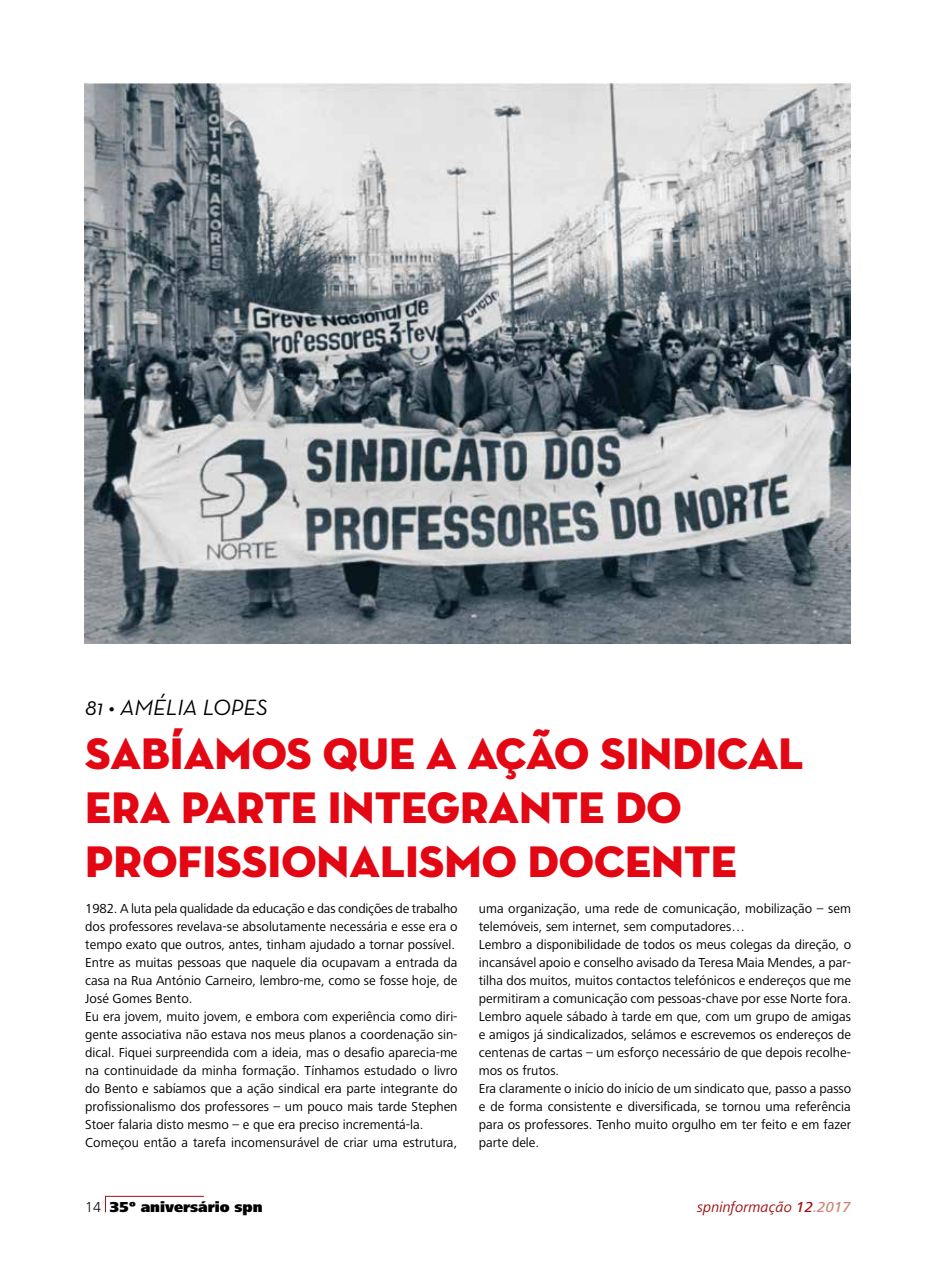
<style>
.page{position:relative;width:936px;height:1276px;background:#fff}
.page>*{position:absolute;margin:0;border:0;box-sizing:border-box;transform-origin:0 0}
.t1{font:45px/54px "Neutra Disp Titling";color:#e30613}
.t2{font:italic 22.5px "Neutra Text";color:#000}
.t3{font:italic 15px "Frutiger Next LT";color:#9d0f12}
.t4{font:900 15px "Frutiger Next LT";color:#000}
.t5{font:13.5px/18px "Frutiger Next LT";color:#000}
.s1{font-weight:300}
.s2{font-weight:500}
.s3{font-weight:500;color:#cf8471}
</style>
<div class="page">
<svg style="left:105px;top:1195px;width:99px;height:18px"></svg>
<img style="left:85px;top:83px;width:765px;height:560px">
<h2 class="t2" style="left:85px;top:694px;width:184px">81 • AMÉLIA LOPES</h2>
<h1 class="t1" style="left:85px;top:727px;width:719px">SABÍAMOS QUE A AÇÃO SINDICAL<br>ERA PARTE INTEGRANTE DO<br>PROFISSIONALISMO DOCENTE</h1>
<p class="t5" style="left:479px;top:900px;width:374px">uma organização, uma rede de comunicação, mobilização – sem telemóveis, sem internet, sem computadores…<br>Lembro a disponibilidade de todos os meus colegas da direção, o incansável apoio e conselho avisado da Teresa Maia Mendes, a par&shy;tilha dos muitos, muitos contactos telefónicos e endereços que me permitiram a comunicação com pessoas-chave por esse Norte fora.<br>Lembro aquele sábado à tarde em que, com um grupo de amigas e amigos já sindicalizados, selámos e escrevemos os endereços de centenas de cartas – um esforço necessário de que depois recolhe&shy;mos os frutos.<br>Era claramente o início do início de um sindicato que, passo a passo e de forma consistente e diversificada, se tornou uma referência para os professores. Tenho muito orgulho em ter feito e em fazer parte dele.</p>
<p class="t5" style="left:85px;top:900px;width:374px">1982. A luta pela qualidade da educação e das condições de trabalho dos professores revelava-se absolutamente necessária e esse era o tempo exato que outros, antes, tinham ajudado a tornar possível.<br>Entre as muitas pessoas que naquele dia ocupavam a entrada da casa na Rua António Carneiro, lembro-me, como se fosse hoje, de José Gomes Bento.<br>Eu era jovem, muito jovem, e embora com experiência como diri&shy;gente associativa não estava nos meus planos a coordenação sin&shy;dical. Fiquei surpreendida com a ideia, mas o desafio aparecia-me na continuidade da minha formação. Tínhamos estudado o livro do Bento e sabíamos que a ação sindical era parte integrante do profissionalismo dos professores – um pouco mais tarde Stephen Stoer falaria disto mesmo – e que era preciso incrementá-la.<br>Começou então a tarefa incomensurável de criar uma estrutura,</p>
<p class="t4" style="left:85px;top:1198px;width:179px"><span class="s1">14</span> 35º aniversário spn</p>
<p class="t3" style="left:697px;top:1199px;width:155px">spninformação <span class="s2">12</span><span class="s3">.2017</span></p>
</div>
